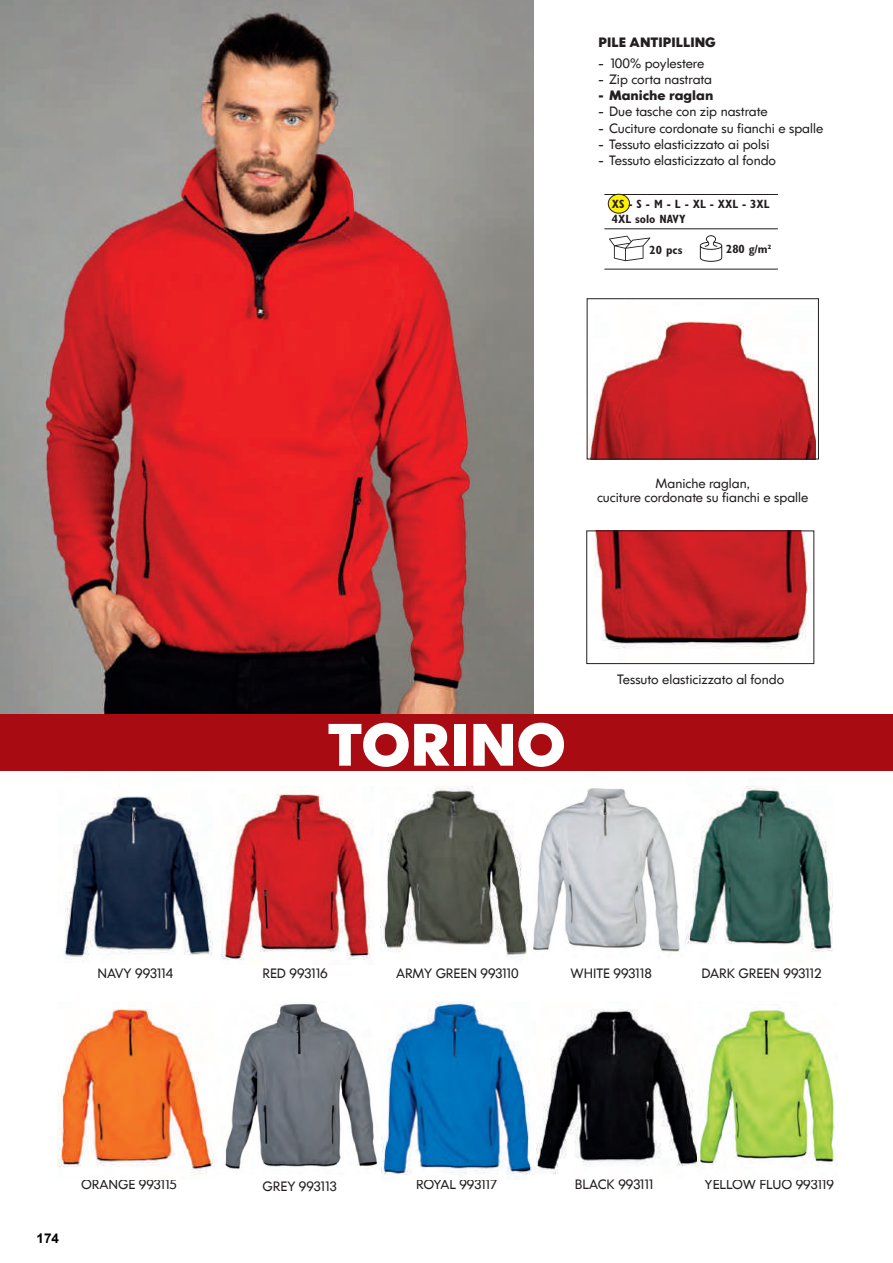
<style>
.page{position:relative;width:893px;height:1263px;background:#fff}
.page>*{position:absolute;margin:0;border:0;box-sizing:border-box;transform-origin:0 0}
.t1{font:700 60px "IKEA Sans";color:#fff}
.t2{font:13.5px/13.5px "IKEA Sans";color:#231f20;text-align:center}
.t3{font:700 13.5px "IKEA Sans";color:#231f20}
.t4{font:13.5px "IKEA Sans";letter-spacing:-.035em;color:#231f20}
.t5{font:13.5px "IKEA Sans";letter-spacing:-.025em;color:#231f20}
.t6{font:13.5px "IKEA Sans";letter-spacing:-.055em;color:#231f20}
.t7{font:13.5px "IKEA Sans";letter-spacing:-.02em;color:#231f20}
.t8{font:13.5px "IKEA Sans";letter-spacing:-.07em;color:#231f20}
.t9{font:700 13.5px "Arial";color:#000}
.t10{font:700 condensed 12px/14.4px "Gill Sans";color:#231f20}
</style>
<div class="page">
<img style="left:0;top:0;width:534px;height:715px">
<div style="left:0;top:715px;width:893px;height:56px;background:#a90b12"></div>
<svg style="left:700px;top:235px;width:22px;height:27px"></svg>
<svg style="left:609px;top:236px;width:41px;height:25px"></svg>
<hr style="left:604px;top:194px;width:174px;height:1px;background:#231f20">
<hr style="left:604px;top:228px;width:174px;height:1px;background:#231f20">
<hr style="left:604px;top:269px;width:174px;height:1px;background:#231f20">
<img style="left:380px;top:786px;width:147px;height:174px">
<img style="left:381px;top:1001px;width:455px;height:174px">
<img style="left:685px;top:786px;width:147px;height:176px">
<img style="left:225px;top:1003px;width:153px;height:166px">
<img style="left:64px;top:796px;width:149px;height:167px">
<img style="left:57px;top:1009px;width:158px;height:166px">
<img style="left:221px;top:786px;width:149px;height:174px">
<img style="left:533px;top:788px;width:147px;height:164px">
<img style="left:589px;top:321px;width:227px;height:136px">
<div style="left:587px;top:298px;width:232px;height:161px;border:1px solid #231f20"></div>
<div style="left:608px;top:194px;width:22px;height:19px;background:#fff101;border-radius:50%"></div>
<div style="left:608px;top:194px;width:22px;height:19px;border:1px solid #231f20;border-radius:50%"></div>
<img style="left:595px;top:532px;width:217px;height:117px">
<div style="left:586px;top:530px;width:228px;height:134px;border:1px solid #231f20"></div>
<p class="t3" style="left:598px;top:32px;width:119px">PILE ANTIPILLING</p>
<p class="t2" style="left:598px;top:56px;width:107px">- 100% poylestere</p>
<p class="t2" style="left:598px;top:72px;width:115px">- Zip corta nastrata</p>
<p class="t3" style="left:598px;top:85px;width:116px">- Maniche raglan</p>
<p class="t2" style="left:598px;top:104px;width:171px">- Due tasche con zip nastrate</p>
<p class="t2" style="left:598px;top:121px;width:226px">- Cuciture cordonate su fianchi e spalle</p>
<p class="t2" style="left:598px;top:137px;width:172px">- Tessuto elasticizzato ai polsi</p>
<p class="t2" style="left:599px;top:153px;width:179px">- Tessuto elasticizzato al fondo</p>
<p class="t10" style="left:612px;top:197px;width:159px">XS - S - M - L - XL - XXL - 3XL<br>4XL solo NAVY</p>
<p class="t10" style="left:650px;top:242px;width:34px">20 pcs</p>
<p class="t10" style="left:726px;top:242px;width:47px">280 g/m²</p>
<p class="t2" style="left:597px;top:476px;width:213px">Maniche raglan,<br>cuciture cordonate su fianchi e spalle</p>
<h1 class="t1" style="left:327px;top:696px;width:240px">TORINO</h1>
<p class="t2" style="left:617px;top:672px;width:169px">Tessuto elasticizzato al fondo</p>
<p class="t8" style="left:97px;top:963px;width:77px">NAVY 993114</p>
<p class="t2" style="left:702px;top:966px;width:122px">DARK GREEN 993112</p>
<p class="t4" style="left:262px;top:963px;width:67px">RED 993116</p>
<p class="t2" style="left:396px;top:966px;width:124px">ARMY GREEN 993110</p>
<p class="t2" style="left:571px;top:966px;width:83px">WHITE 993118</p>
<p class="t9" style="left:37px;top:1229px;width:24px">174</p>
<p class="t2" style="left:81px;top:1177px;width:97px">ORANGE 993115</p>
<p class="t6" style="left:416px;top:1174px;width:83px">ROYAL 993117</p>
<p class="t7" style="left:263px;top:1176px;width:76px">GREY 993113</p>
<p class="t4" style="left:575px;top:1174px;width:82px">BLACK 993111</p>
<p class="t5" style="left:705px;top:1174px;width:131px">YELLOW FLUO 993119</p>
</div>
